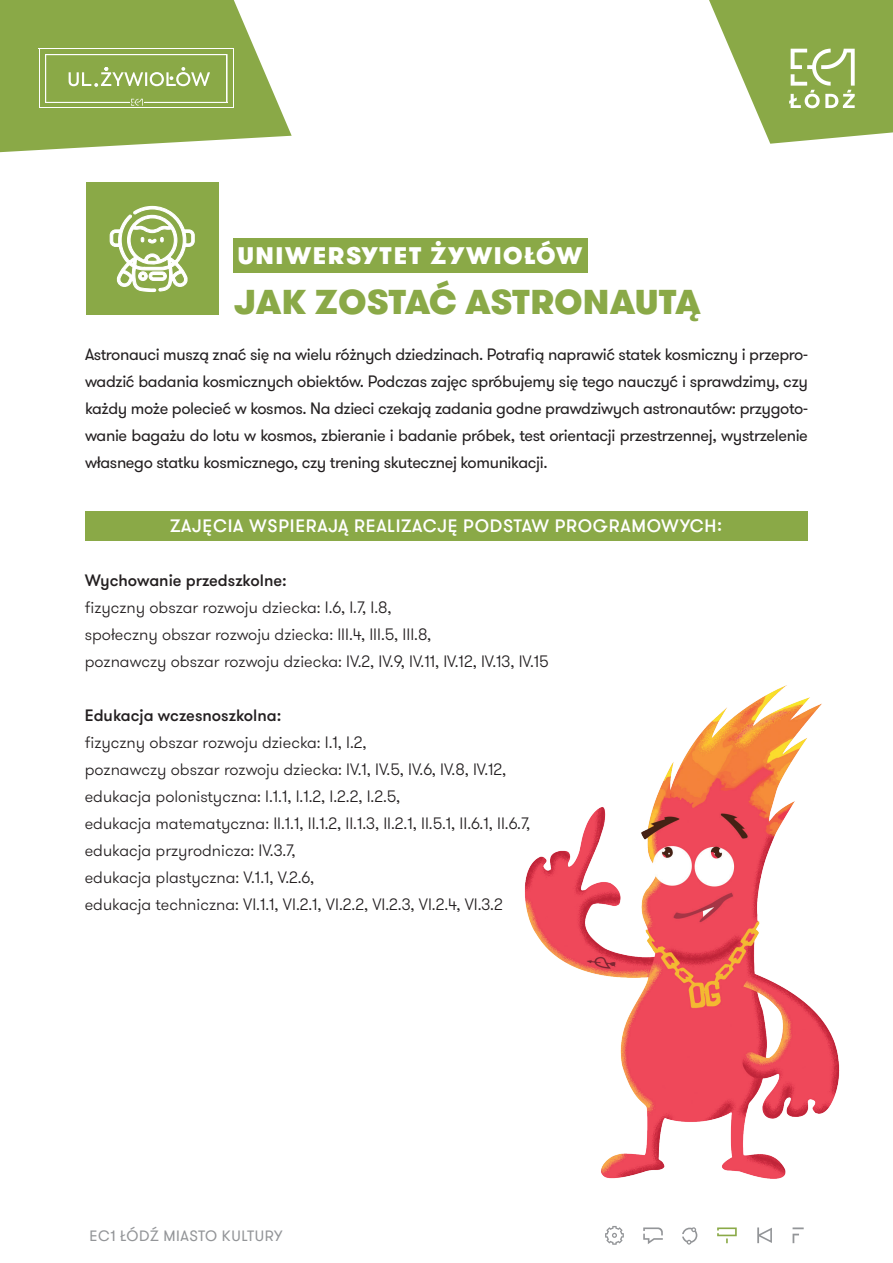
<style>
.page{position:relative;width:893px;height:1263px;background:#fff}
.page>*{position:absolute;margin:0;border:0;box-sizing:border-box;transform-origin:0 0}
.t1{font:900 34.5px "GT Walsheim Pro";letter-spacing:-.005em;color:#8aa947}
.t2{font:900 24px "GT Walsheim Pro";letter-spacing:.065em;color:#fff}
.t3{font:500 18px "GT Walsheim Pro";letter-spacing:.04em;color:#fff}
.t4{font:300 16.5px/27px "GT Walsheim Pro";color:#231f20}
.t5{font:16.5px/27px "GT Walsheim Pro";letter-spacing:-.02em;color:#231f20;text-align:justify}
.t6{font:500 16.5px "GT Walsheim Pro";color:#231f20}
.t7{font:15px "GT Walsheim Pro";letter-spacing:.04em;color:#939598}
</style>
<div class="page">
<svg style="left:643px;top:1227px;width:20px;height:17px"></svg>
<svg style="left:757px;top:1227px;width:15px;height:16px"></svg>
<svg style="left:717px;top:1227px;width:20px;height:16px"></svg>
<svg style="left:793px;top:1227px;width:11px;height:16px"></svg>
<svg style="left:682px;top:1227px;width:15px;height:17px"></svg>
<svg style="left:605px;top:1226px;width:19px;height:19px"></svg>
<svg style="left:709px;top:0;width:184px;height:144px"></svg>
<svg style="left:0;top:0;width:292px;height:153px"></svg>
<hr style="left:45px;top:54px;width:182px;height:1px;background:#fff">
<hr style="left:39px;top:49px;width:1px;height:59px;background:#fff">
<hr style="left:233px;top:49px;width:1px;height:59px;background:#fff">
<hr style="left:227px;top:54px;width:1px;height:49px;background:#fff">
<hr style="left:45px;top:54px;width:1px;height:49px;background:#fff">
<hr style="left:39px;top:108px;width:195px;height:1px;background:#fff">
<hr style="left:39px;top:49px;width:195px;height:1px;background:#fff">
<hr style="left:45px;top:102px;width:85px;height:1px;background:#fff">
<hr style="left:144px;top:102px;width:83px;height:1px;background:#fff">
<div style="left:234px;top:238px;width:354px;height:34px;background:#8aa947"></div>
<div style="left:86px;top:183px;width:132px;height:132px;background:#8aa947"></div>
<svg style="left:109px;top:205px;width:86px;height:88px"></svg>
<div style="left:85px;top:511px;width:723px;height:30px;background:#8aa947"></div>
<img style="left:524px;top:686px;width:316px;height:493px">
<h2 class="t2" style="left:238px;top:239px;width:346px">UNIWERSYTET ŻYWIOŁÓW</h2>
<h1 class="t1" style="left:234px;top:279px;width:468px">JAK ZOSTAĆ ASTRONAUTĄ</h1>
<p class="t5" style="left:85px;top:341px;width:724px">Astronauci muszą znać się na wielu różnych dziedzinach. Potrafią naprawić statek kosmiczny i przepro&shy;wadzić badania kosmicznych obiektów. Podczas zajęc spróbujemy się tego nauczyć i sprawdzimy, czy każdy może polecieć w kosmos. Na dzieci czekają zadania godne prawdziwych astronautów: przygoto&shy;wanie bagażu do lotu w kosmos, zbieranie i badanie próbek, test orientacji przestrzennej, wystrzelenie własnego statku kosmicznego, czy trening skutecznej komunikacji.</p>
<p class="t3" style="left:170px;top:514px;width:553px">ZAJĘCIA WSPIERAJĄ REALIZACJĘ PODSTAW PROGRAMOWYCH:</p>
<p class="t6" style="left:85px;top:570px;width:204px">Wychowanie przedszkolne:</p>
<p class="t4" style="left:85px;top:594px;width:466px">fizyczny obszar rozwoju dziecka: I.6, I.7, I.8,<br>społeczny obszar rozwoju dziecka: III.4, III.5, III.8,<br>poznawczy obszar rozwoju dziecka: IV.2, IV.9, IV.11, IV.12, IV.13, IV.15</p>
<p class="t6" style="left:85px;top:705px;width:198px">Edukacja wczesnoszkolna:</p>
<p class="t4" style="left:85px;top:729px;width:447px">fizyczny obszar rozwoju dziecka: I.1, I.2,<br>poznawczy obszar rozwoju dziecka: IV.1, IV.5, IV.6, IV.8, IV.12, edukacja polonistyczna: I.1.1, I.1.2, I.2.2, I.2.5,<br>edukacja matematyczna: II.1.1, II.1.2, II.1.3, II.2.1, II.5.1, II.6.1, II.6.7, edukacja przyrodnicza: IV.3.7,<br>edukacja plastyczna: V.1.1, V.2.6,<br>edukacja techniczna: VI.1.1, VI.2.1, VI.2.2, VI.2.3, VI.2.4, VI.3.2</p>
<p class="t7" style="left:89px;top:1226px;width:195px">EC1 ŁÓDŹ MIASTO KULTURY</p>
</div>
